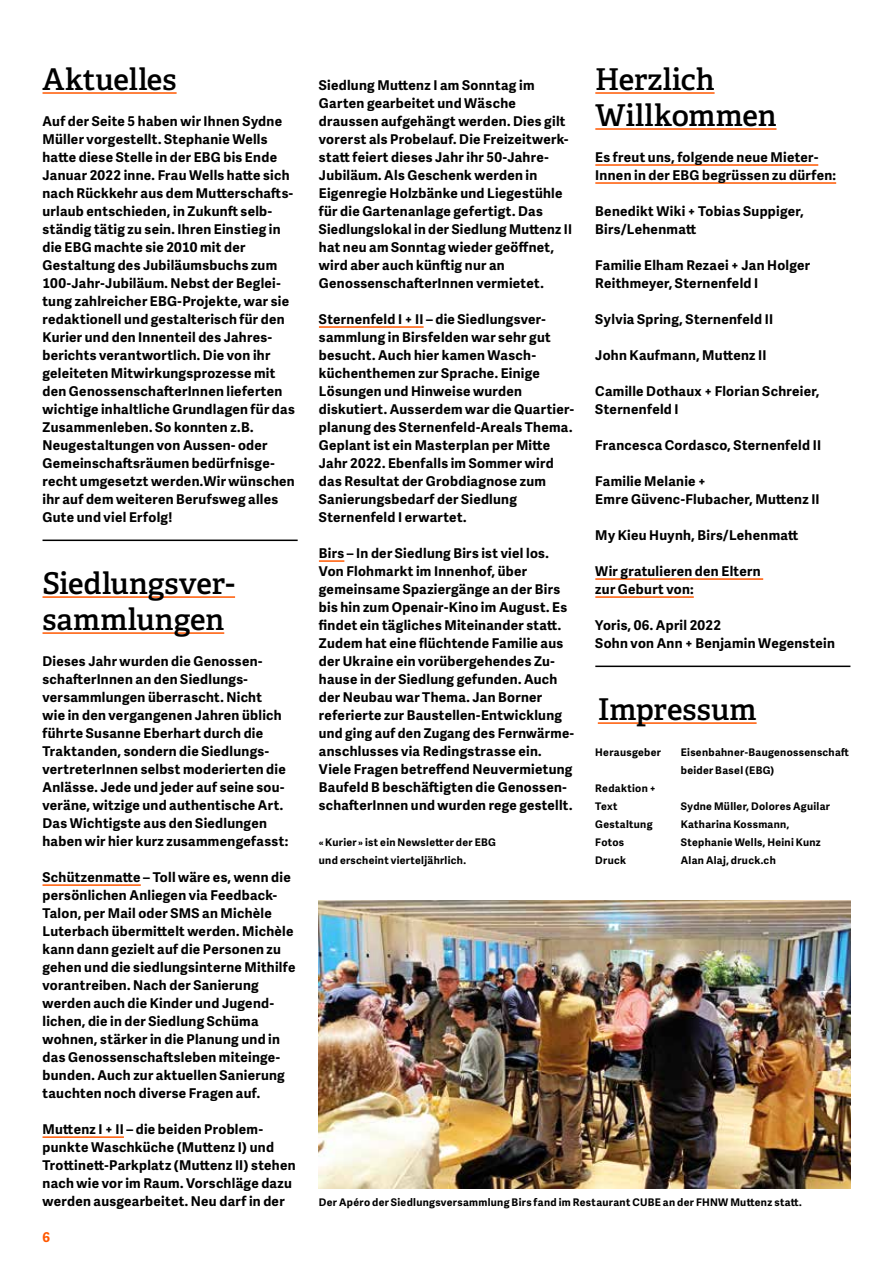
<style>
.page{position:relative;width:893px;height:1263px;background:#fff}
.page>*{position:absolute;margin:0;border:0;box-sizing:border-box;transform-origin:0 0}
.t1{font:600 30px/36px "Adelle";color:#000}
.t2{font:700 13.5px/18px "Adelle Sans";letter-spacing:.02em;color:#000}
.t3{font:700 13.5px "Adelle Sans";color:#ff5800}
.t4{font:700 10.5px/18px "Adelle Sans";letter-spacing:.03em;color:#000}
</style>
<div class="page">
<hr style="left:43px;top:92px;width:134px;height:2px;background:#ff5800">
<hr style="left:43px;top:539px;width:255px;height:2px;background:#000">
<hr style="left:43px;top:596px;width:192px;height:2px;background:#ff5800">
<hr style="left:43px;top:632px;width:181px;height:2px;background:#ff5800">
<hr style="left:43px;top:884px;width:98px;height:2px;background:#ff5800">
<hr style="left:43px;top:1136px;width:81px;height:2px;background:#ff5800">
<hr style="left:319px;top:326px;width:105px;height:2px;background:#ff5800">
<hr style="left:319px;top:560px;width:25px;height:2px;background:#ff5800">
<hr style="left:595px;top:92px;width:120px;height:2px;background:#ff5800">
<hr style="left:595px;top:128px;width:181px;height:2px;background:#ff5800">
<hr style="left:595px;top:164px;width:223px;height:2px;background:#ff5800">
<hr style="left:595px;top:182px;width:241px;height:2px;background:#ff5800">
<hr style="left:595px;top:578px;width:168px;height:2px;background:#ff5800">
<hr style="left:595px;top:596px;width:99px;height:2px;background:#ff5800">
<hr style="left:595px;top:665px;width:255px;height:2px;background:#000">
<hr style="left:598px;top:722px;width:159px;height:2px;background:#ff5800">
<img style="left:319px;top:900px;width:531px;height:288px">
<h1 class="t1" style="left:43px;top:62px;width:136px">Aktuelles</h1>
<p class="t2" style="left:43px;top:112px;width:254px">Auf der Seite 5 haben wir Ihnen Sydne Müller vorgestellt. Stephanie Wells hatte diese Stelle in der EBG bis Ende Januar 2022 inne. Frau Wells hatte sich nach Rückkehr aus dem Mutterschafts&shy;urlaub entschieden, in Zukunft selb&shy;ständig tätig zu sein. Ihren Einstieg in die EBG machte sie 2010 mit der Gestaltung des Jubiläumsbuchs zum 100-Jahr-Jubiläum. Nebst der Beglei&shy;tung zahlreicher EBG-Projekte, war sie redaktionell und gestalterisch für den Kurier und den Innenteil des Jahres&shy;berichts verantwortlich. Die von ihr geleiteten Mitwirkungsprozesse mit den GenossenschafterInnen lieferten wichtige inhaltliche Grundlagen für das Zusammenleben. So konnten z.B.<br>Neugestaltungen von Aussen- oder Gemeinschaftsräumen bedürfnisge&shy;recht umgesetzt werden.Wir wünschen ihr auf dem weiteren Berufsweg alles Gute und viel Erfolg!</p>
<h1 class="t1" style="left:43px;top:566px;width:194px">Siedlungsver&shy;sammlungen</h1>
<p class="t2" style="left:43px;top:652px;width:247px">Dieses Jahr wurden die Genossen&shy;schafterInnen an den Siedlungs&shy;versammlungen überrascht. Nicht<br>wie in den vergangenen Jahren üblich führte Susanne Eberhart durch die Traktanden, sondern die Siedlungs&shy;vertreterInnen selbst moderierten die Anlässe. Jede und jeder auf seine sou&shy;veräne, witzige und authentische Art.<br>Das Wichtigste aus den Siedlungen haben wir hier kurz zusammengefasst:</p>
<p class="t2" style="left:43px;top:868px;width:255px">Schützenmatte – Toll wäre es, wenn die persönlichen Anliegen via Feedback-Talon, per Mail oder SMS an Michèle Luterbach übermittelt werden. Michèle kann dann gezielt auf die Personen zu gehen und die siedlungsinterne Mithilfe vorantreiben. Nach der Sanierung werden auch die Kinder und Jugend&shy;lichen, die in der Siedlung Schüma wohnen, stärker in die Planung und in das Genossenschaftsleben miteinge&shy;bunden. Auch zur aktuellen Sanierung tauchten noch diverse Fragen auf.</p>
<p class="t2" style="left:43px;top:1120px;width:255px">Muttenz I + II – die beiden Problem&shy;punkte Waschküche (Muttenz I) und Trottinett-Parkplatz (Muttenz II) stehen nach wie vor im Raum. Vorschläge dazu werden ausgearbeitet. Neu darf in der</p>
<p class="t3" style="left:43px;top:1227px;width:9px">6</p>
<p class="t2" style="left:319px;top:76px;width:255px">Siedlung Muttenz I am Sonntag im Garten gearbeitet und Wäsche draussen aufgehängt werden. Dies gilt vorerst als Probelauf. Die Freizeitwerk&shy;statt feiert dieses Jahr ihr 50-Jahre-Jubiläum. Als Geschenk werden in Eigenregie Holzbänke und Liegestühle für die Gartenanlage gefertigt. Das Siedlungslokal in der Siedlung Muttenz II hat neu am Sonntag wieder geöffnet, wird aber auch künftig nur an GenossenschafterInnen vermietet.</p>
<p class="t2" style="left:319px;top:310px;width:256px">Sternenfeld I + II – die Siedlungsver&shy;sammlung in Birsfelden war sehr gut besucht. Auch hier kamen Wasch&shy;küchenthemen zur Sprache. Einige Lösungen und Hinweise wurden diskutiert. Ausserdem war die Quartier&shy;planung des Sternenfeld-Areals Thema.<br>Geplant ist ein Masterplan per Mitte Jahr 2022. Ebenfalls im Sommer wird das Resultat der Grobdiagnose zum Sanierungsbedarf der Siedlung Sternenfeld I erwartet.</p>
<p class="t2" style="left:319px;top:544px;width:257px">Birs – In der Siedlung Birs ist viel los.<br>Von Flohmarkt im Innenhof, über gemeinsame Spaziergänge an der Birs bis hin zum Openair-Kino im August. Es findet ein tägliches Miteinander statt.<br>Zudem hat eine flüchtende Familie aus der Ukraine ein vorübergehendes Zu&shy;hause in der Siedlung gefunden. Auch der Neubau war Thema. Jan Borner referierte zur Baustellen-Entwicklung und ging auf den Zugang des Fernwärme&shy;anschlusses via Redingstrasse ein.<br>Viele Fragen betreffend Neuvermietung Baufeld B beschäftigten die Genossen&shy;schafterInnen und wurden rege gestellt.</p>
<p class="t4" style="left:319px;top:833px;width:178px">« Kurier » ist ein Newsletter der EBG und erscheint vierteljährlich.</p>
<h1 class="t1" style="left:595px;top:62px;width:183px">Herzlich<br>Willkommen</h1>
<p class="t2" style="left:595px;top:148px;width:242px">Es freut uns, folgende neue Mieter-<br>Innen in der EBG begrüssen zu dürfen:</p>
<p class="t2" style="left:595px;top:202px;width:210px">Benedikt Wiki + Tobias Suppiger,<br>Birs/Lehenmatt</p>
<p class="t2" style="left:595px;top:256px;width:216px">Familie Elham Rezaei + Jan Holger<br>Reithmeyer, Sternenfeld I</p>
<p class="t2" style="left:595px;top:310px;width:179px">Sylvia Spring, Sternenfeld II</p>
<p class="t2" style="left:595px;top:346px;width:173px">John Kaufmann, Muttenz II</p>
<p class="t2" style="left:595px;top:382px;width:226px">Camille Dothaux + Florian Schreier,<br>Sternenfeld I</p>
<p class="t2" style="left:595px;top:436px;width:227px">Francesca Cordasco, Sternenfeld II</p>
<p class="t2" style="left:595px;top:472px;width:226px">Familie Melanie +<br>Emre Güvenc-Flubacher, Muttenz II</p>
<p class="t2" style="left:595px;top:526px;width:205px">My Kieu Huynh, Birs/Lehenmatt</p>
<p class="t2" style="left:595px;top:562px;width:167px">Wir gratulieren den Eltern zur Geburt von:</p>
<p class="t2" style="left:595px;top:616px;width:241px">Yoris, 06. April 2022<br>Sohn von Ann + Benjamin Wegenstein</p>
<h1 class="t1" style="left:598px;top:692px;width:160px">Impressum</h1>
<p class="t4" style="left:595px;top:743px;width:67px">Herausgeber</p>
<p class="t4" style="left:681px;top:743px;width:170px">Eisenbahner-Baugenossenschaft beider Basel (EBG)</p>
<p class="t4" style="left:595px;top:779px;width:62px">Redaktion +<br>Text</p>
<p class="t4" style="left:681px;top:797px;width:151px">Sydne Müller, Dolores Aguilar</p>
<p class="t4" style="left:595px;top:815px;width:59px">Gestaltung</p>
<p class="t4" style="left:681px;top:815px;width:110px">Katharina Kossmann,</p>
<p class="t4" style="left:595px;top:833px;width:30px">Fotos</p>
<p class="t4" style="left:681px;top:833px;width:142px">Stephanie Wells, Heini Kunz</p>
<p class="t4" style="left:595px;top:851px;width:32px">Druck</p>
<p class="t4" style="left:681px;top:851px;width:96px">Alan Alaj, druck.ch</p>
<p class="t4" style="left:319px;top:1193px;width:484px">Der Apéro der Siedlungsversammlung Birs fand im Restaurant CUBE an der FHNW Muttenz statt.</p>
</div>
